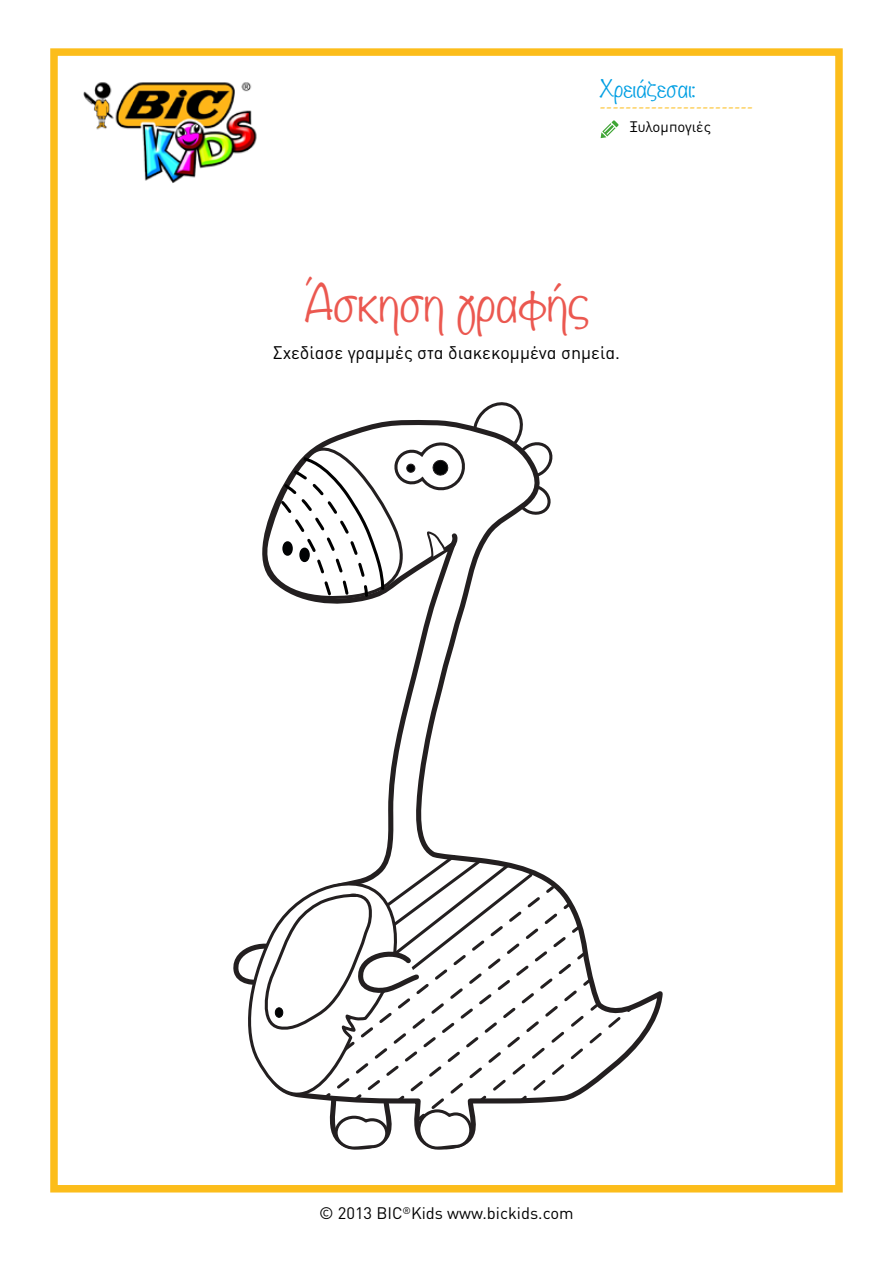
<style>
.page{position:relative;width:893px;height:1263px;background:#fff}
.page>*{position:absolute;margin:0;border:0;box-sizing:border-box;transform-origin:0 0}
.t1{font:300 45px "Noteworthy";color:#eb5850}
.t2{font:300 21px "Noteworthy";color:#009fe3}
.t3{font:18px "DIN Pro";color:#000}
.t4{font:18px "Minion Pro";color:#fcbd1b}
.t5{font:16.5px "DIN Pro";color:#000}
.t6{font:15px "DIN Pro";color:#000}
</style>
<div class="page">
<div style="left:50px;top:48px;width:793px;height:1144px;border:8px solid #fcbd1b"></div>
<img style="left:83px;top:82px;width:174px;height:101px">
<svg style="left:601px;top:120px;width:18px;height:18px"></svg>
<svg style="left:386px;top:606px;width:277px;height:441px"></svg>
<svg style="left:233px;top:852px;width:404px;height:298px"></svg>
<div style="left:275px;top:1008px;width:8px;height:9px;background:#010203;border-radius:50%"></div>
<div style="left:275px;top:1007px;width:8px;height:11px;border:1px solid #010203;border-radius:50%"></div>
<svg style="left:262px;top:402px;width:291px;height:204px"></svg>
<p class="t2" style="left:600px;top:70px;width:98px">Χρειάζεσαι:</p>
<p class="t4" style="left:600px;top:94px;width:155px">------------------------</p>
<p class="t6" style="left:629px;top:115px;width:83px">Ξυλομπογιές</p>
<h1 class="t1" style="left:303px;top:263px;width:287px">Άσκηση γραφής</h1>
<p class="t3" style="left:273px;top:339px;width:349px">Σχεδίασε γραμμές στα διακεκομμένα σημεία.</p>
<p class="t5" style="left:319px;top:1200px;width:256px">© 2013 BIC<sup>®</sup>Kids www.bickids.com</p>
</div>
